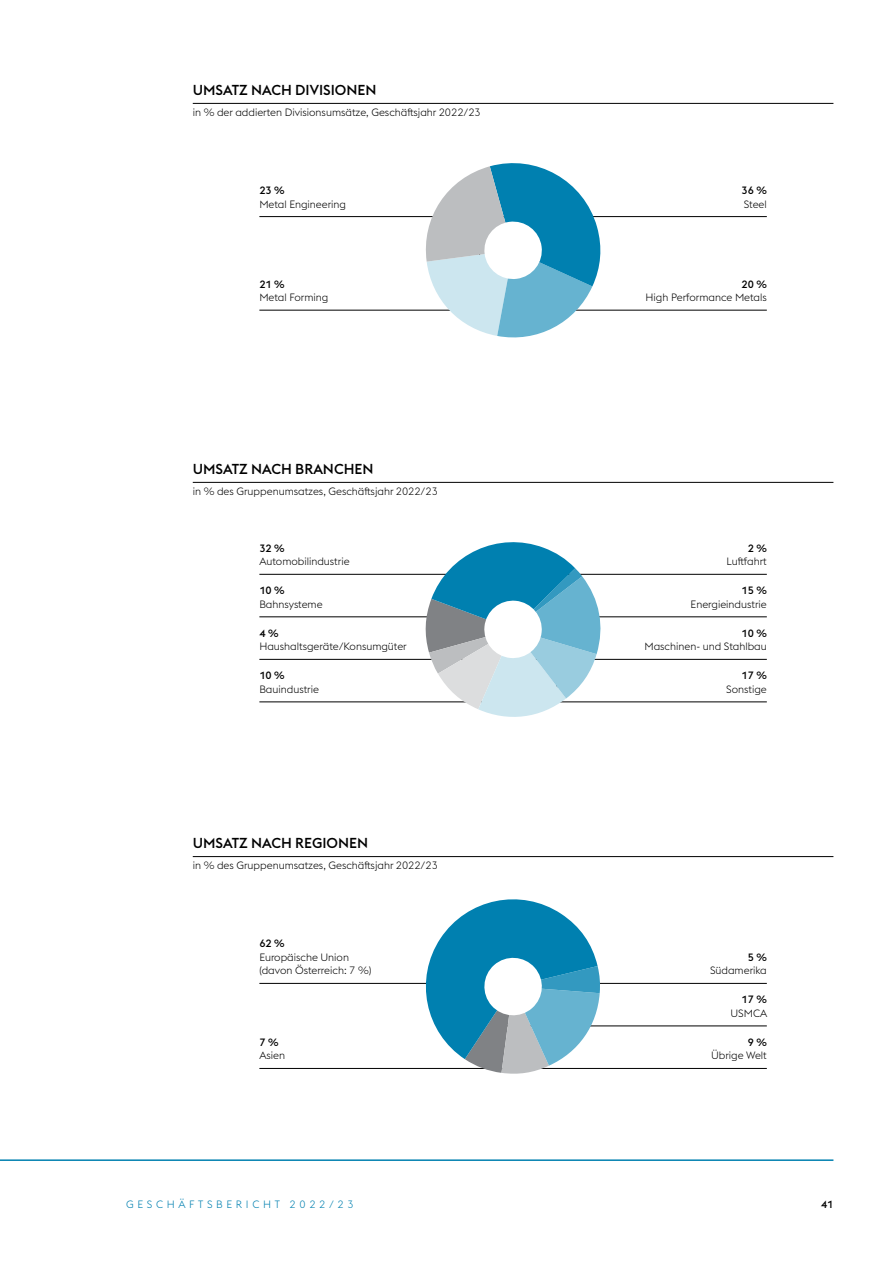
<style>
.page{position:relative;width:893px;height:1263px;background:#fff}
.page>*{position:absolute;margin:0;border:0;box-sizing:border-box;transform-origin:0 0}
.t1{font:500 14.25px "voestalpine";color:#000}
.t2{font:300 10.5px/13.5px "voestalpine";color:#000}
.t3{font:500 10.5px "voestalpine";color:#000}
.t4{font:300 10.5px "voestalpine";letter-spacing:.35em;color:#0080b0}
</style>
<div class="page">
<hr style="left:0;top:1159px;width:833px;height:2px;background:#0080b0">
<hr style="left:193px;top:103px;width:640px;height:1px;background:#000">
<hr style="left:193px;top:482px;width:640px;height:1px;background:#000">
<hr style="left:193px;top:856px;width:640px;height:1px;background:#000">
<svg style="left:259px;top:163px;width:508px;height:175px"></svg>
<svg style="left:259px;top:542px;width:508px;height:175px"></svg>
<svg style="left:259px;top:899px;width:508px;height:175px"></svg>
<h1 class="t1" style="left:193px;top:81px;width:185px">UMSATZ NACH DIVISIONEN</h1>
<p class="t2" style="left:193px;top:105px;width:290px">in % der addierten Divisionsumsätze, Geschäftsjahr 2022/23</p>
<p class="t3" style="left:259px;top:184px;width:27px">23 %</p>
<p class="t2" style="left:259px;top:197px;width:88px">Metal Engineering</p>
<p class="t3" style="left:259px;top:278px;width:27px">21 %</p>
<p class="t2" style="left:259px;top:291px;width:70px">Metal Forming</p>
<h1 class="t1" style="left:193px;top:460px;width:182px">UMSATZ NACH BRANCHEN</h1>
<p class="t2" style="left:193px;top:484px;width:247px">in % des Gruppenumsatzes, Geschäftsjahr 2022/23</p>
<p class="t3" style="left:259px;top:542px;width:27px">32 %</p>
<p class="t2" style="left:259px;top:555px;width:92px">Automobilindustrie</p>
<p class="t3" style="left:259px;top:584px;width:27px">10 %</p>
<p class="t2" style="left:259px;top:597px;width:65px">Bahnsysteme</p>
<p class="t3" style="left:259px;top:627px;width:21px">4 %</p>
<p class="t2" style="left:259px;top:640px;width:149px">Haushaltsgeräte/Konsumgüter</p>
<p class="t3" style="left:259px;top:669px;width:27px">10 %</p>
<p class="t2" style="left:259px;top:682px;width:61px">Bauindustrie</p>
<h1 class="t1" style="left:193px;top:834px;width:177px">UMSATZ NACH REGIONEN</h1>
<p class="t2" style="left:193px;top:858px;width:247px">in % des Gruppenumsatzes, Geschäftsjahr 2022/23</p>
<p class="t3" style="left:259px;top:937px;width:27px">62 %</p>
<p class="t2" style="left:259px;top:950px;width:114px">Europäische Union (davon Österreich: 7 %)</p>
<p class="t3" style="left:259px;top:1036px;width:21px">7 %</p>
<p class="t2" style="left:259px;top:1049px;width:27px">Asien</p>
<p class="t3" style="left:741px;top:184px;width:27px">36 %</p>
<p class="t2" style="left:744px;top:197px;width:25px">Steel</p>
<p class="t3" style="left:741px;top:278px;width:27px">20 %</p>
<p class="t2" style="left:645px;top:291px;width:123px">High Performance Metals</p>
<p class="t3" style="left:748px;top:542px;width:21px">2 %</p>
<p class="t2" style="left:726px;top:555px;width:42px">Luftfahrt</p>
<p class="t3" style="left:741px;top:584px;width:27px">15 %</p>
<p class="t2" style="left:691px;top:597px;width:78px">Energieindustrie</p>
<p class="t3" style="left:741px;top:627px;width:27px">10 %</p>
<p class="t2" style="left:644px;top:640px;width:124px">Maschinen- und Stahlbau</p>
<p class="t3" style="left:741px;top:669px;width:27px">17 %</p>
<p class="t2" style="left:726px;top:682px;width:42px">Sonstige</p>
<p class="t3" style="left:748px;top:951px;width:21px">5 %</p>
<p class="t2" style="left:710px;top:964px;width:58px">Südamerika</p>
<p class="t3" style="left:741px;top:993px;width:27px">17 %</p>
<p class="t2" style="left:730px;top:1006px;width:38px">USMCA</p>
<p class="t3" style="left:748px;top:1036px;width:21px">9 %</p>
<p class="t2" style="left:711px;top:1049px;width:57px">Übrige Welt</p>
<p class="t4" style="left:126px;top:1198px;width:229px">GESCHÄFTSBERICHT 2022/23</p>
<p class="t3" style="left:821px;top:1197px;width:14px">41</p>
</div>
